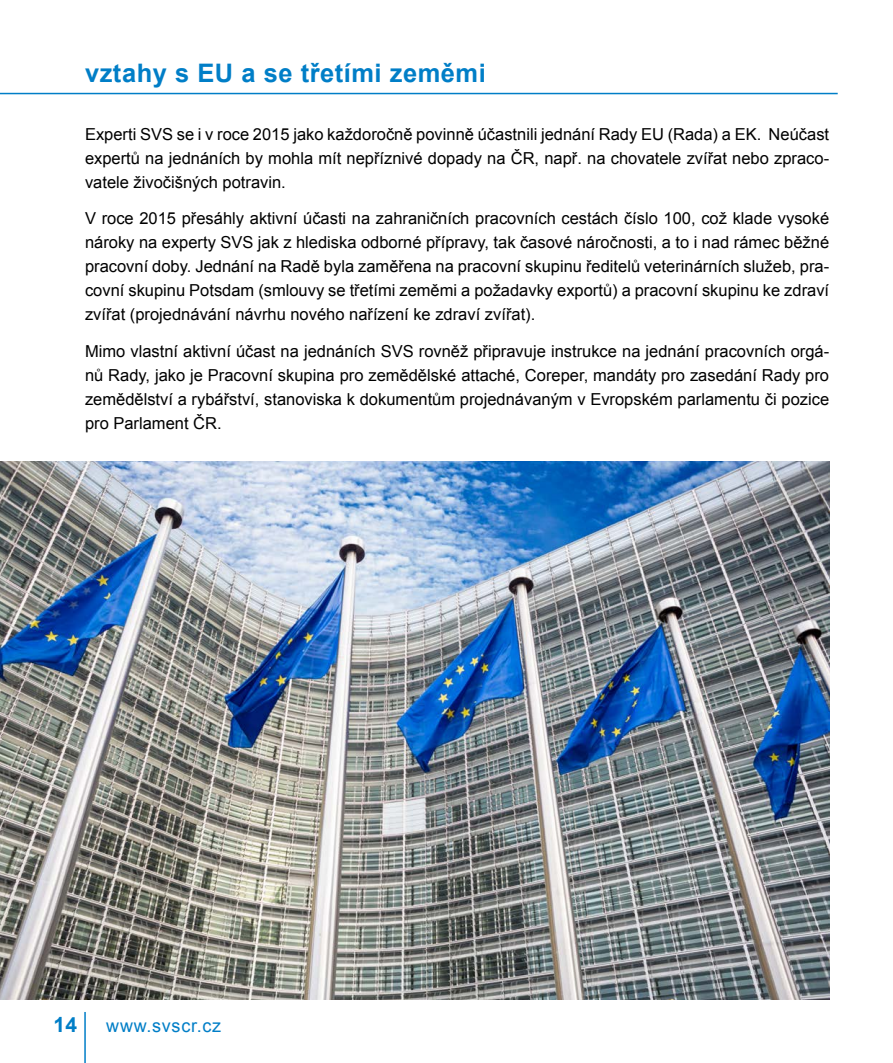
<style>
.page{position:relative;width:893px;height:1063px;background:#fff}
.page>*{position:absolute;margin:0;border:0;box-sizing:border-box;transform-origin:0 0}
.t1{font:700 25.5px "Arial";letter-spacing:.02em;color:#007ec7}
.t2{font:700 21px "Arial";color:#007ec7}
.t3{font:18px "Arial";letter-spacing:.04em;color:#007ec7}
.t4{font:16.5px/24px "Arial";color:#000;text-align:justify}
</style>
<div class="page">
<hr style="left:84px;top:1012px;width:2px;height:51px;background:#007ec7">
<hr style="left:0;top:93px;width:838px;height:1px;background:#007ec7">
<img style="left:0;top:461px;width:829px;height:538px">
<h1 class="t1" style="left:85px;top:57px;width:402px">vztahy s EU a se třetími zeměmi</h1>
<p class="t4" style="left:85px;top:122px;width:746px">Experti SVS se i v roce 2015 jako každoročně povinně účastnili jednání Rady EU (Rada) a EK. Neúčast expertů na jednáních by mohla mít nepříznivé dopady na ČR, např. na chovatele zvířat nebo zpraco&shy;vatele živočišných potravin.</p>
<p class="t4" style="left:85px;top:207px;width:746px">V roce 2015 přesáhly aktivní účasti na zahraničních pracovních cestách číslo 100, což klade vysoké nároky na experty SVS jak z hlediska odborné přípravy, tak časové náročnosti, a to i nad rámec běžné pracovní doby. Jednání na Radě byla zaměřena na pracovní skupinu ředitelů veterinárních služeb, pra&shy;covní skupinu Potsdam (smlouvy se třetími zeměmi a požadavky exportů) a pracovní skupinu ke zdraví zvířat (projednávání návrhu nového nařízení ke zdraví zvířat).</p>
<p class="t4" style="left:85px;top:340px;width:746px">Mimo vlastní aktivní účast na jednáních SVS rovněž připravuje instrukce na jednání pracovních orgá&shy;nů Rady, jako je Pracovní skupina pro zemědělské attaché, Coreper, mandáty pro zasedání Rady pro zemědělství a rybářství, stanoviska k dokumentům projednávaným v Evropském parlamentu či pozice pro Parlament ČR.</p>
<p class="t2" style="left:54px;top:1010px;width:25px">14</p>
<p class="t3" style="left:106px;top:1014px;width:116px">www.svscr.cz</p>
</div>
